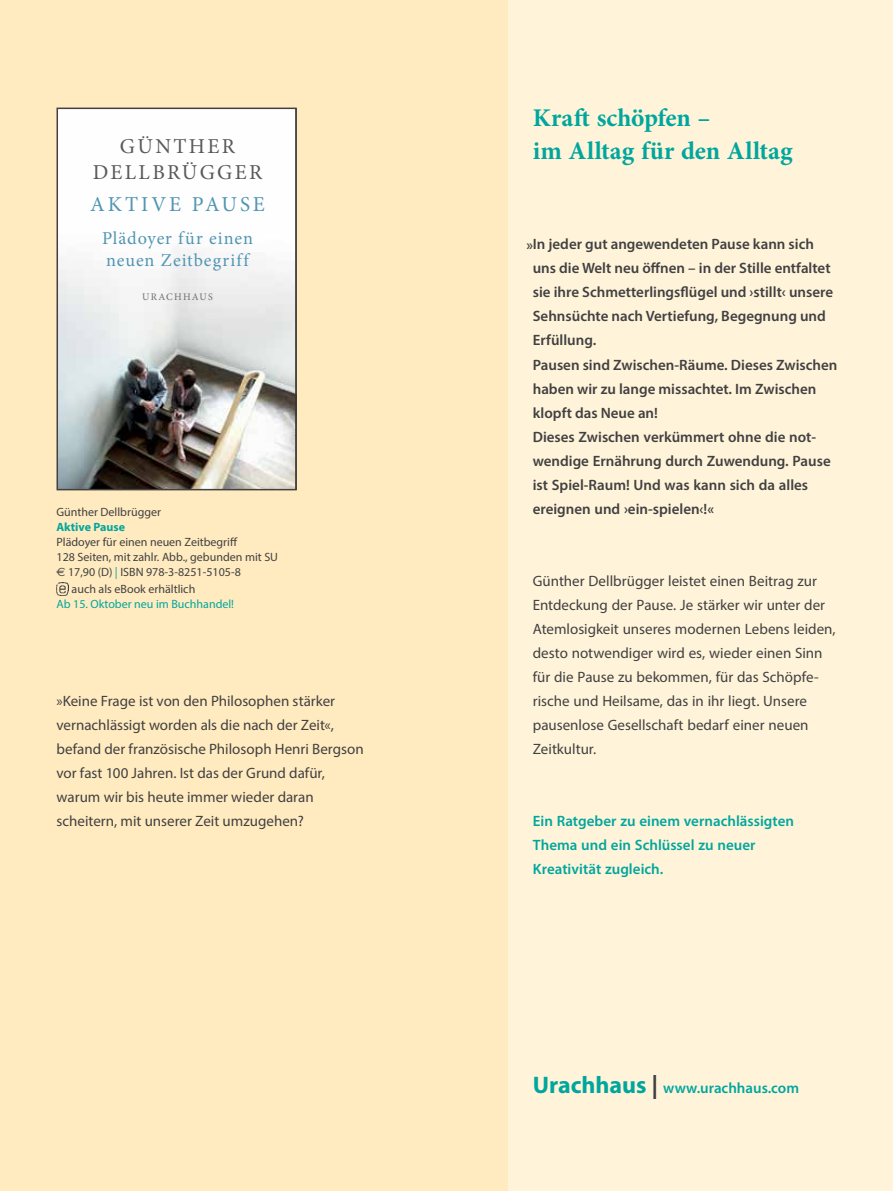
<style>
.page{position:relative;width:893px;height:1191px;background:#fff4d9}
.page>*{position:absolute;margin:0;border:0;box-sizing:border-box;transform-origin:0 0}
.t1{font:700 25.5px/33px "Minion Pro";color:#00a69e}
.t2{font:21.15px/25.5px "Minion Pro";letter-spacing:.11em;color:#58595b;text-align:center}
.t3{font:21.15px "Minion Pro";letter-spacing:.14em;color:#5095b3}
.t4{font:18.15px/21.3px "Minion Pro";letter-spacing:.05em;color:#5095b3}
.t5{font:15px/24px "Myriad Pro";color:#414042}
.t6{font:600 15px/24px "Myriad Pro";color:#414042}
.t7{font:600 15px/24px "Myriad Pro";color:#00a69e}
.t8{font:12px/15px "Myriad Pro";color:#414042}
.t9{font:12px "Myriad Pro";color:#00a69e}
.t10{font:700 12px "Myriad Pro";color:#00a69e}
.t11{font:10.05px "Minion Pro";letter-spacing:.13em;color:#6d6e71}
.s1{font-family:"Euro Sans"}
.s2{color:#00a69e}
.s3{font-weight:700;font-size:24px}
.s4{font-weight:700;font-size:24px;color:#414042}
</style>
<div class="page">
<div style="left:0;top:0;width:507px;height:1191px;background:#ffebbf"></div>
<svg style="left:57px;top:583px;width:12px;height:12px"></svg>
<svg style="left:60px;top:111px;width:234px;height:376px;background:#d3d3d2"></svg>
<div style="left:57px;top:108px;width:240px;height:382px;border:2px solid #414042"></div>
<h2 class="t2" style="left:93px;top:134px;width:171px">GÜNTHER<br>DELLBRÜGGER</h2>
<h2 class="t3" style="left:90px;top:190px;width:176px">AKTIVE PAUSE</h2>
<p class="t4" style="left:102px;top:228px;width:152px">Plädoyer für einen neuen Zeitbegriff</p>
<p class="t11" style="left:142px;top:290px;width:72px">URACHHAUS</p>
<p class="t8" style="left:57px;top:505px;width:106px">Günther Dellbrügger</p>
<p class="t10" style="left:57px;top:519px;width:70px">Aktive Pause</p>
<p class="t8" style="left:57px;top:535px;width:223px">Plädoyer für einen neuen Zeitbegriff<br>128 Seiten, mit zahlr. Abb., gebunden mit SU <span class="s1">€</span> 17,90 (D) <span class="s2">|</span> ISBN 978-3-8251-5105-8</p>
<p class="t8" style="left:72px;top:581px;width:125px">auch als eBook erhältlich</p>
<p class="t9" style="left:57px;top:596px;width:179px">Ab 15. Oktober neu im Buchhandel!</p>
<p class="t5" style="left:57px;top:688px;width:309px">»Keine Frage ist von den Philosophen stärker vernachlässigt worden als die nach der Zeit«, befand der französische Philosoph Henri Bergson vor fast 100 Jahren. Ist das der Grund dafür, warum wir bis heute immer wieder daran scheitern, mit unserer Zeit umzugehen?</p>
<h1 class="t1" style="left:533px;top:101px;width:261px">Kraft schöpfen –<br>im Alltag für den Alltag</h1>
<p class="t6" style="left:533px;top:232px;width:306px;text-indent:-6px">»In jeder gut angewendeten Pause kann sich uns die Welt neu öffnen – in der Stille entfaltet sie ihre Schmetterlingsflügel und ›stillt‹ unsere Sehnsüchte nach Vertiefung, Begegnung und Erfüllung.<br>Pausen sind Zwischen-Räume. Dieses Zwischen haben wir zu lange missachtet. Im Zwischen klopft das Neue an!<br>Dieses Zwischen verkümmert ohne die not&shy;wendige Ernährung durch Zuwendung. Pause ist Spiel-Raum! Und was kann sich da alles ereignen und ›ein-spielen‹!«</p>
<p class="t5" style="left:533px;top:568px;width:304px">Günther Dellbrügger leistet einen Beitrag zur Entdeckung der Pause. Je stärker wir unter der Atemlosigkeit unseres modernen Lebens leiden, desto notwendiger wird es, wieder einen Sinn für die Pause zu bekommen, für das Schöpfe&shy;rische und Heilsame, das in ihr liegt. Unsere pausenlose Gesellschaft bedarf einer neuen Zeitkultur.</p>
<p class="t7" style="left:533px;top:808px;width:263px">Ein Ratgeber zu einem vernachlässigten<br>Thema und ein Schlüssel zu neuer<br>Kreativität zugleich.</p>
<p class="t7" style="left:533px;top:1075px;width:268px"><span class="s3">Urachhaus</span> <span class="s4">|</span> www.urachhaus.com</p>
</div>
